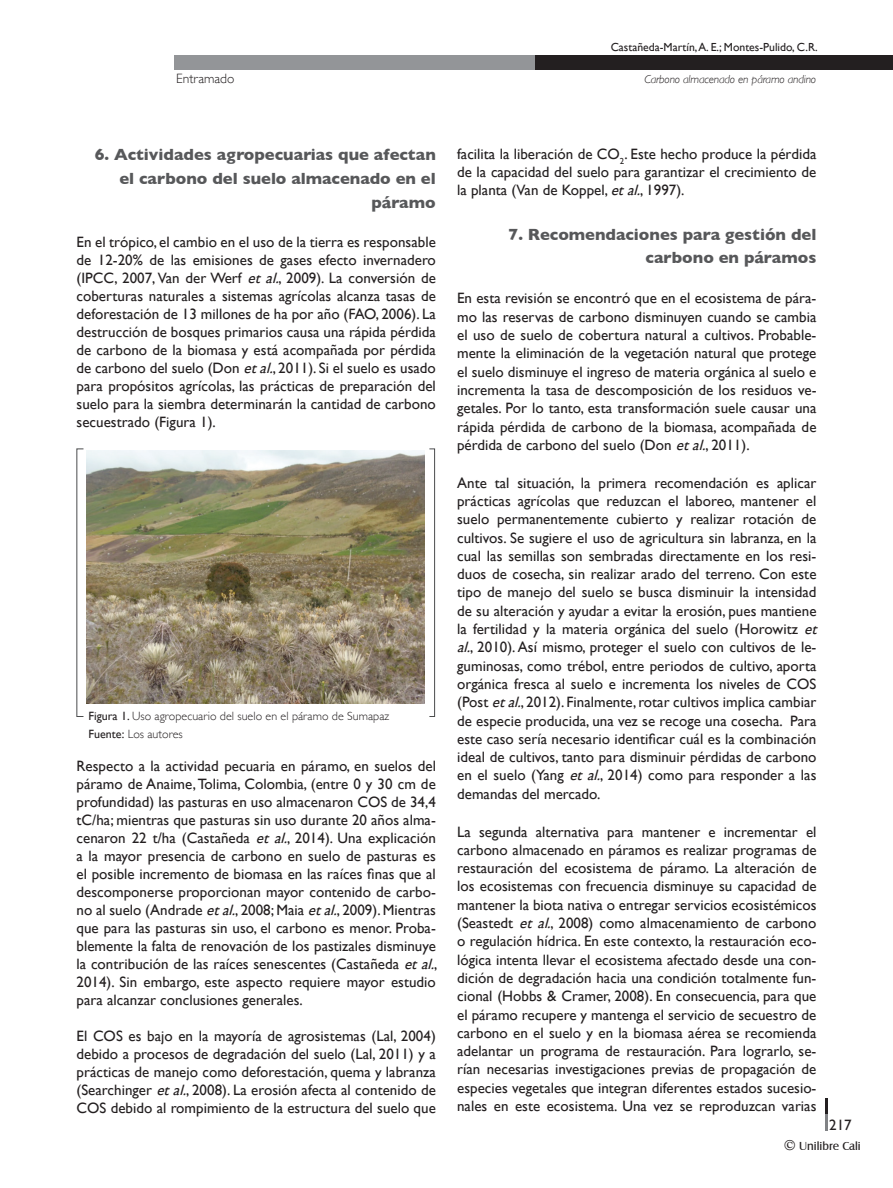
<style>
.page{position:relative;width:893px;height:1188px;background:#fff}
.page>*{position:absolute;margin:0;border:0;box-sizing:border-box;transform-origin:0 0}
.t1{font:700 16.5px/24px "Gill Sans";color:#57585a;text-align:right}
.t2{font:15px/18.3px "Gill Sans";color:#231f20;text-align:justify}
.t3{font:300 13.5px "Gill Sans";color:#231f20}
.t4{font:300 12px/18px "Gill Sans";color:#231f20}
.t5{font:12px "Castle T";color:#231f20}
.t6{font:11.7px "Gill Sans";color:#231f20}
.t7{font:italic 300 11.7px "Gill Sans";letter-spacing:-.01em;color:#231f20}
.s1{font-style:italic}
.s2{font-weight:400}
.s3{font-family:"Goudy Old Style T";font-weight:700;font-size:15px}
</style>
<div class="page">
<div style="left:174px;top:55px;width:361px;height:15px;background:#939598"></div>
<div style="left:535px;top:55px;width:358px;height:15px;background:#231f20"></div>
<svg style="left:825px;top:1099px;width:2px;height:31px"></svg>
<img style="left:86px;top:450px;width:338px;height:253px">
<div style="left:429px;top:449px;width:6px;height:268px;border:1px solid #4b4c4d"></div>
<p class="t3" style="left:176px;top:68px;width:60px">Entramado</p>
<p class="t6" style="left:611px;top:40px;width:208px">Castañeda-Martín, A. E.; Montes-Pulido, C.R.</p>
<p class="t7" style="left:644px;top:72px;width:173px">Carbono almacenado en páramo andino</p>
<p class="t1" style="left:95px;top:142px;width:343px">6. Actividades agropecuarias que afectan el carbono del suelo almacenado en el páramo</p>
<p class="t2" style="left:77px;top:233px;width:361px">En el trópico, el cambio en el uso de la tierra es responsable de 12-20% de las emisiones de gases efecto invernadero (IPCC, 2007, Van der Werf <span class="s1">et al.</span>, 2009). La conversión de coberturas naturales a sistemas agrícolas alcanza tasas de deforestación de 13 millones de ha por año (FAO, 2006). La destrucción de bosques primarios causa una rápida pérdida de carbono de la biomasa y está acompañada por pérdida de carbono del suelo (Don <span class="s1">etal.</span>, 2011). Si el suelo es usado para propósitos agrícolas, las prácticas de preparación del suelo para la siembra determinarán la cantidad de carbono secuestrado (Figura 1).</p>
<p class="t4" style="left:88px;top:706px;width:302px"><span class="s2">Figura 1.</span> Uso agropecuario del suelo en el páramo de Sumapaz<br><span class="s2">Fuente:</span> Los autores</p>
<p class="t2" style="left:77px;top:756px;width:364px;text-align:left">Respecto a la actividad pecuaria en páramo, en suelos del páramo de Anaime, Tolima, Colombia, (entre 0 y 30 cm de profundidad) las pasturas en uso almacenaron COS de 34,4 tC/ha; mientras que pasturas sin uso durante 20 años alma&shy;cenaron 22 t/ha (Castañeda <span class="s1">et al.</span>, 2014). Una explicación a la mayor presencia de carbono en suelo de pasturas es el posible incremento de biomasa en las raíces finas que al descomponerse proporcionan mayor contenido de carbo&shy;no al suelo (Andrade <span class="s1">etal.</span>, 2008; Maia <span class="s1">etal.</span>, 2009). Mientras que para las pasturas sin uso, el carbono es menor. Proba&shy;blemente la falta de renovación de los pastizales disminuye la contribución de las raíces senescentes (Castañeda <span class="s1">etal.</span>, 2014). Sin embargo, este aspecto requiere mayor estudio para alcanzar conclusiones generales.</p>
<p class="t2" style="left:77px;top:1026px;width:361px">El COS es bajo en la mayoría de agrosistemas (Lal, 2004) debido a procesos de degradación del suelo (Lal, 2011) y a prácticas de manejo como deforestación, quema y labranza (Searchinger <span class="s1">etal.</span>, 2008). La erosión afecta al contenido de COS debido al rompimiento de la estructura del suelo que</p>
<p class="t2" style="left:457px;top:145px;width:361px">facilita la liberación de CO<sub>2</sub>. Este hecho produce la pérdida de la capacidad del suelo para garantizar el crecimiento de la planta (Van de Koppel, <span class="s1">etal.</span>, 1997).</p>
<p class="t1" style="left:509px;top:223px;width:309px;line-height:22.5px">7. Recomendaciones para gestión del carbono en páramos</p>
<p class="t2" style="left:457px;top:289px;width:361px">En esta revisión se encontró que en el ecosistema de pára&shy;mo las reservas de carbono disminuyen cuando se cambia el uso de suelo de cobertura natural a cultivos. Probable&shy;mente la eliminación de la vegetación natural que protege el suelo disminuye el ingreso de materia orgánica al suelo e incrementa la tasa de descomposición de los residuos ve&shy;getales. Por lo tanto, esta transformación suele causar una rápida pérdida de carbono de la biomasa, acompañada de pérdida de carbono del suelo (Don <span class="s1">etal.</span>, 2011).</p>
<p class="t2" style="left:457px;top:473px;width:365px;text-align:left">Ante tal situación, la primera recomendación es aplicar prácticas agrícolas que reduzcan el laboreo, mantener el suelo permanentemente cubierto y realizar rotación de cultivos. Se sugiere el uso de agricultura sin labranza, en la cual las semillas son sembradas directamente en los resi&shy;duos de cosecha, sin realizar arado del terreno. Con este tipo de manejo del suelo se busca disminuir la intensidad de su alteración y ayudar a evitar la erosión, pues mantiene la fertilidad y la materia orgánica del suelo (Horowitz <span class="s1">et al.</span>, 2010). Así mismo, proteger el suelo con cultivos de le&shy;guminosas, como trébol, entre periodos de cultivo, aporta orgánica fresca al suelo e incrementa los niveles de COS (Post <span class="s1">etal.</span>, 2012). Finalmente, rotar cultivos implica cambiar de especie producida, una vez se recoge una cosecha. Para este caso sería necesario identificar cuál es la combinación ideal de cultivos, tanto para disminuir pérdidas de carbono en el suelo (Yang <span class="s1">et al.</span>, 2014) como para responder a las demandas del mercado.</p>
<p class="t2" style="left:457px;top:822px;width:361px">La segunda alternativa para mantener e incrementar el carbono almacenado en páramos es realizar programas de restauración del ecosistema de páramo. La alteración de los ecosistemas con frecuencia disminuye su capacidad de mantener la biota nativa o entregar servicios ecosistémicos (Seastedt <span class="s1">et al.</span>, 2008) como almacenamiento de carbono o regulación hídrica. En este contexto, la restauración eco&shy;lógica intenta llevar el ecosistema afectado desde una con&shy;dición de degradación hacia una condición totalmente fun&shy;cional (Hobbs &amp; Cramer, 2008). En consecuencia, para que el páramo recupere y mantenga el servicio de secuestro de carbono en el suelo y en la biomasa aérea se recomienda adelantar un programa de restauración. Para lograrlo, se&shy;rían necesarias investigaciones previas de propagación de especies vegetales que integran diferentes estados sucesio&shy;nales en este ecosistema. Una vez se reproduzcan varias</p>
<p class="t2" style="left:829px;top:1116px;width:24px">217</p>
<p class="t5" style="left:784px;top:1139px;width:78px"><span class="s3">©</span> Unilibre Cali</p>
</div>
